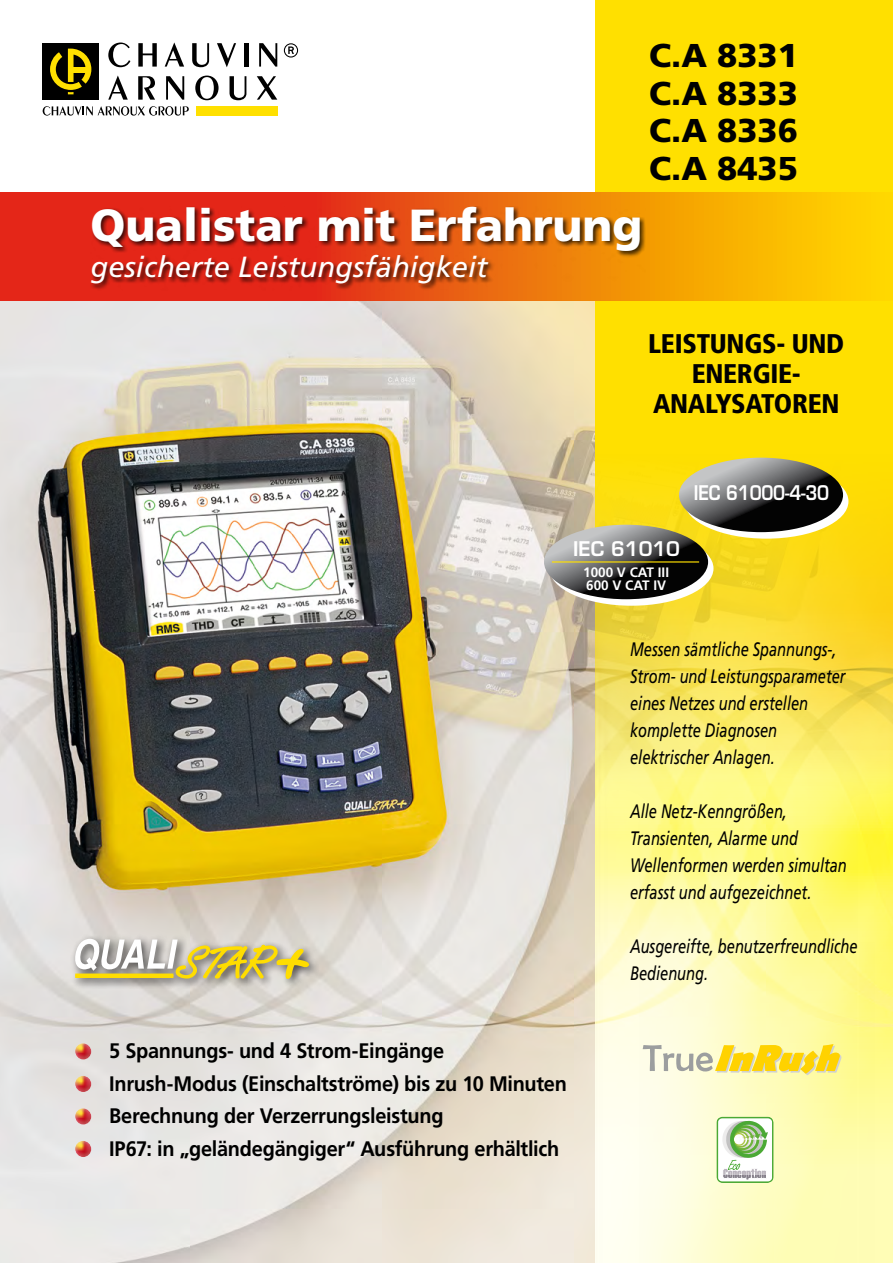
<style>
.page{position:relative;width:893px;height:1263px;background:#fff}
.page>*{position:absolute;margin:0;border:0;box-sizing:border-box;transform-origin:0 0}
.t1{font:900 45px "Frutiger LT Std";color:#fff}
.t2{font:900 33px/37.5px "Frutiger LT Std";color:#000;text-align:justify}
.t3{font:italic 29.1px "Frutiger LT Std";color:#fff}
.t4{font:900 condensed 27px/30px "Frutiger LT Std";letter-spacing:-.01em;color:#000;text-align:center}
.t5{font:700 21px/32.5px "Frutiger LT Std";letter-spacing:-.015em;color:#000;scale:.95 1}
.t6{font:600 19.65px "Eurostile LT Std";letter-spacing:-.01em;color:#fff;scale:.86 1}
.t7{font:600 19.65px "Eurostile LT Std";letter-spacing:-.01em;color:#fff}
.t8{font:italic 19.5px/27px "Frutiger LT Std";color:#000;scale:.75 1}
.t9{font:700 13.65px/13.5px "Frutiger LT Std";color:#fff}
</style>
<div class="page">
<img style="left:0;top:301px;width:595px;height:962px">
<div style="left:595px;top:0;width:298px;height:1263px;background:#ffe000"></div>
<svg style="left:595px;top:570px;width:298px;height:693px"></svg>
<div style="left:70px;top:934px;width:250px;height:56px;background:#000;opacity:.75"></div>
<svg style="left:75px;top:939px;width:234px;height:40px"></svg>
<div style="left:549px;top:531px;width:164px;height:75px;background:#fff;border-radius:50%"></div>
<svg style="left:544px;top:458px;width:299px;height:141px"></svg>
<hr style="left:552px;top:561px;width:147px;height:1px;background:#ffe000">
<svg style="left:0;top:192px;width:876px;height:109px"></svg>
<div style="left:196px;top:106px;width:81px;height:9px;background:#ffe000"></div>
<div style="left:43px;top:43px;width:56px;height:57px;background:#000"></div>
<svg style="left:50px;top:49px;width:41px;height:45px"></svg>
<svg style="left:108px;top:43px;width:22px;height:24px"></svg>
<svg style="left:138px;top:43px;width:19px;height:24px"></svg>
<svg style="left:165px;top:43px;width:19px;height:24px"></svg>
<svg style="left:192px;top:43px;width:17px;height:24px"></svg>
<svg style="left:217px;top:43px;width:19px;height:24px"></svg>
<div style="left:244px;top:43px;width:5px;height:24px;background:#000"></div>
<svg style="left:259px;top:43px;width:18px;height:24px"></svg>
<svg style="left:108px;top:76px;width:20px;height:24px"></svg>
<svg style="left:138px;top:76px;width:17px;height:24px"></svg>
<svg style="left:166px;top:76px;width:18px;height:24px"></svg>
<svg style="left:195px;top:76px;width:24px;height:24px"></svg>
<svg style="left:230px;top:76px;width:16px;height:24px"></svg>
<svg style="left:257px;top:76px;width:20px;height:24px"></svg>
<svg style="left:43px;top:106px;width:146px;height:10px"></svg>
<svg style="left:284px;top:43px;width:14px;height:15px"></svg>
<div style="left:90px;top:206px;width:556px;height:84px;background:#000;opacity:.75"></div>
<div style="left:74px;top:1030px;width:20px;height:30px;background:#e1dedb"></div>
<div style="left:74px;top:1041px;width:20px;height:19px;background:#cd071e;opacity:.52"></div>
<div style="left:74px;top:1062px;width:20px;height:30px;background:#e7e4e2"></div>
<div style="left:74px;top:1067px;width:20px;height:19px;background:#e3e1df"></div>
<div style="left:74px;top:1074px;width:20px;height:18px;background:#cd071e;opacity:.52"></div>
<div style="left:74px;top:1095px;width:20px;height:30px;background:#e5e2e0"></div>
<div style="left:74px;top:1106px;width:20px;height:19px;background:#cd071e;opacity:.52"></div>
<div style="left:74px;top:1127px;width:20px;height:30px;background:#e6e5e4"></div>
<div style="left:74px;top:1139px;width:20px;height:18px;background:#cd071e;opacity:.52"></div>
<svg style="left:716px;top:1116px;width:58px;height:67px"></svg>
<svg style="left:643px;top:1044px;width:198px;height:31px"></svg>
<h1 class="t1" style="left:91px;top:198px;width:553px">Qualistar mit Erfahrung</h1>
<h3 class="t3" style="left:91px;top:250px;width:399px">gesicherte Leistungsfähigkeit</h3>
<h2 class="t2" style="left:649px;top:37px;width:150px">C.A 8331<br>C.A 8333<br>C.A 8336<br>C.A 8435</h2>
<h3 class="t4" style="left:648px;top:329px;width:198px">LEISTUNGS- UND<br>ENERGIE-<br>ANALYSATOREN</h3>
<p class="t6" style="left:694px;top:481px;width:159px">IEC 61000-4-30</p>
<p class="t7" style="left:573px;top:537px;width:108px">IEC 61010</p>
<p class="t9" style="left:583px;top:565px;width:87px">1000 V CAT III<br>600 V CAT IV</p>
<p class="t5" style="left:109px;top:1034px;width:483px">5 Spannungs- und 4 Strom-Eingänge Inrush-Modus (Einschaltströme) bis zu 10 Minuten Berechnung der Verzerrungsleistung<br>IP67: in „geländegängiger“ Ausführung erhältlich</p>
<p class="t8" style="left:630px;top:636px;width:289px">Messen sämtliche Spannungs-,<br>Strom- und Leistungsparameter eines Netzes und erstellen komplette Diagnosen elektrischer Anlagen.</p>
<p class="t8" style="left:630px;top:798px;width:290px">Alle Netz-Kenngrößen,<br>Transienten, Alarme und<br>Wellenformen werden simultan erfasst und aufgezeichnet.</p>
<p class="t8" style="left:630px;top:933px;width:305px">Ausgereifte, benutzerfreundliche<br>Bedienung.</p>
</div>
